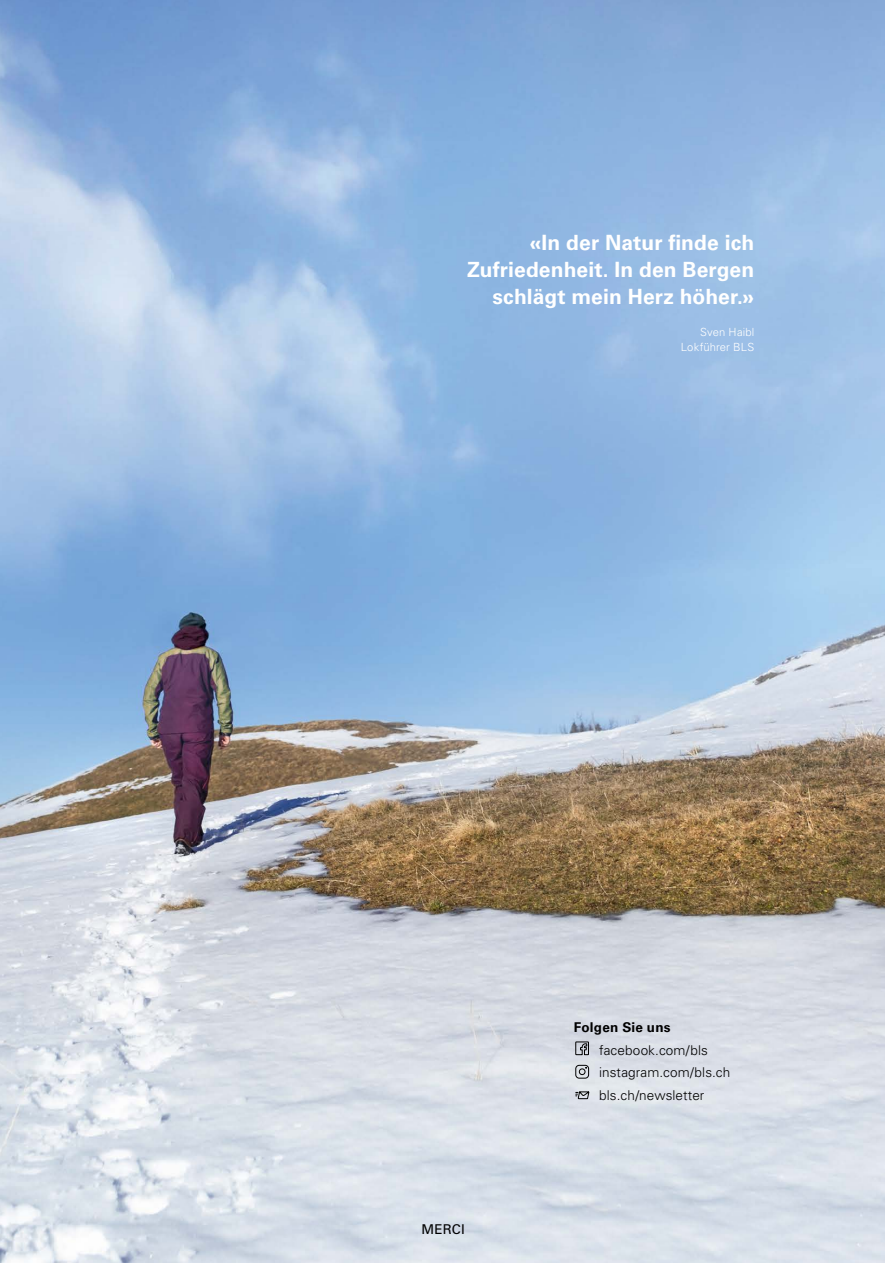
<style>
.page{position:relative;width:885px;height:1263px;background:#fff}
.page>*{position:absolute;margin:0;border:0;box-sizing:border-box;transform-origin:0 0}
.t1{font:700 21px/27px "Univers LT Std";letter-spacing:.005em;color:#fff;text-align:right}
.t2{font:300 13.5px/22.5px "Univers LT Std";letter-spacing:.01em;color:#000}
.t3{font:700 13.5px "Univers LT Std";letter-spacing:.02em;color:#000}
.t4{font:13.5px "Univers LT Std";letter-spacing:.015em;color:#000}
.t5{font:300 11.25px/15px "Univers LT Std";letter-spacing:.01em;color:#fff;text-align:right}
</style>
<div class="page">
<img style="left:0;top:0;width:884px;height:1263px">
<svg style="left:575px;top:1041px;width:14px;height:14px"></svg>
<svg style="left:575px;top:1064px;width:14px;height:15px"></svg>
<svg style="left:575px;top:1091px;width:14px;height:8px"></svg>
<p class="t1" style="left:467px;top:229px;width:289px">«In der Natur finde ich<br>Zufriedenheit. In den Bergen schlägt mein Herz höher.»</p>
<p class="t5" style="left:680px;top:324px;width:75px">Sven Haibl<br>Lokführer BLS</p>
<p class="t4" style="left:421px;top:1221px;width:45px">MERCI</p>
<p class="t3" style="left:573px;top:1019px;width:98px">Folgen Sie uns</p>
<p class="t2" style="left:599px;top:1039px;width:133px">facebook.com/bls instagram.com/bls.ch bls.ch/newsletter</p>
</div>
